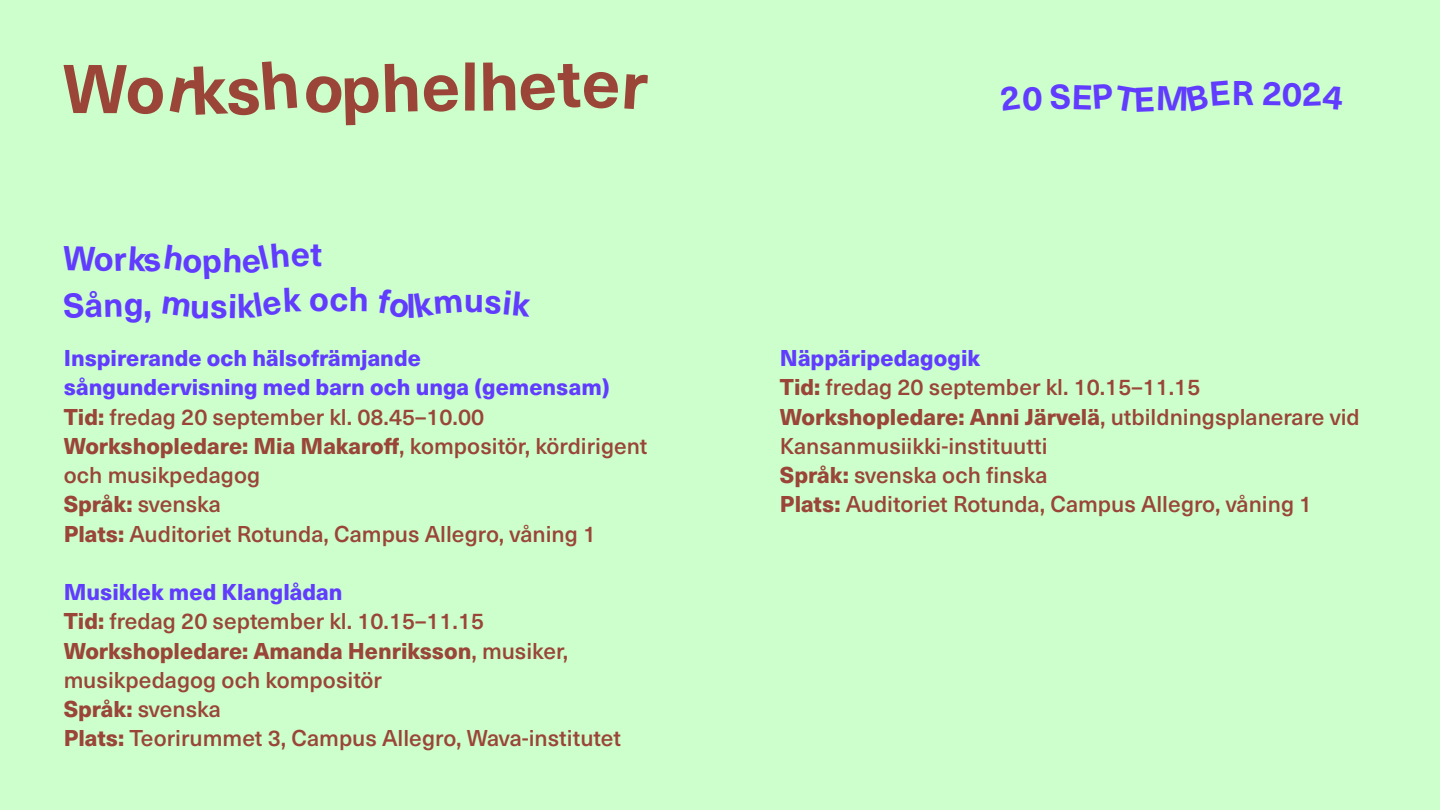
<style>
.page{position:relative;width:1440px;height:810px;background:#cfc}
.page>*{position:absolute;margin:0;border:0;box-sizing:border-box;transform-origin:0 0}
.t1{font:700 67.5px "Neue Haas Unica W1 G";color:#9a4538}
.t2{font:700 33.75px "Neue Haas Unica W1 G";color:#613cff}
.t3{font:500 22.5px/29.2px "Neue Haas Unica W1 G";color:#9a4538}
.s1{font-weight:800;color:#613cff}
.s2{font-weight:800}
</style>
<div class="page">
<h1 class="t1" style="left:63px;top:38px;width:66px">W</h1>
<h1 class="t1" style="left:226px;top:39px;width:38px">s</h1>
<h2 class="t2" style="left:291px;top:229px;width:21px">e</h2>
<h1 class="t1" style="left:461px;top:35px;width:20px">l</h1>
<h2 class="t2" style="left:85px;top:279px;width:20px">å</h2>
<h2 class="t2" style="left:210px;top:280px;width:19px">s</h2>
<h2 class="t2" style="left:309px;top:274px;width:41px">oc</h2>
<h2 class="t2" style="left:464px;top:275px;width:22px">u</h2>
<p class="t3" style="left:64px;top:342px;width:585px"><span class="s1">Inspirerande och hälsofrämjande<br>sångundervisning med barn och unga (gemensam)<br></span><span class="s2">Tid:</span> fredag 20 september kl. 08.45–10.00<br><span class="s2">Workshopledare: Mia Makaroff</span>, kompositör, kördirigent och musikpedagog<br><span class="s2">Språk:</span> svenska<br><span class="s2">Plats:</span> Auditoriet Rotunda, Campus Allegro, våning 1</p>
<p class="t3" style="left:64px;top:576px;width:559px"><span class="s1">Musiklek med Klanglådan<br></span><span class="s2">Tid:</span> fredag 20 september kl. 10.15–11.15<br><span class="s2">Workshopledare: Amanda Henriksson</span>, musiker, musikpedagog och kompositör<br><span class="s2">Språk:</span> svenska<br><span class="s2">Plats:</span> Teorirummet 3, Campus Allegro, Wava-institutet</p>
<h2 class="t2" style="left:1231px;top:67px;width:24px">R</h2>
<p class="t3" style="left:780px;top:342px;width:581px"><span class="s1">Näppäripedagogik<br></span><span class="s2">Tid:</span> fredag 20 september kl. 10.15–11.15<br><span class="s2">Workshopledare: Anni Järvelä</span>, utbildningsplanerare vid Kansanmusiikki-instituutti<br><span class="s2">Språk:</span> svenska och finska<br><span class="s2">Plats:</span> Auditoriet Rotunda, Campus Allegro, våning 1</p>
</div>
